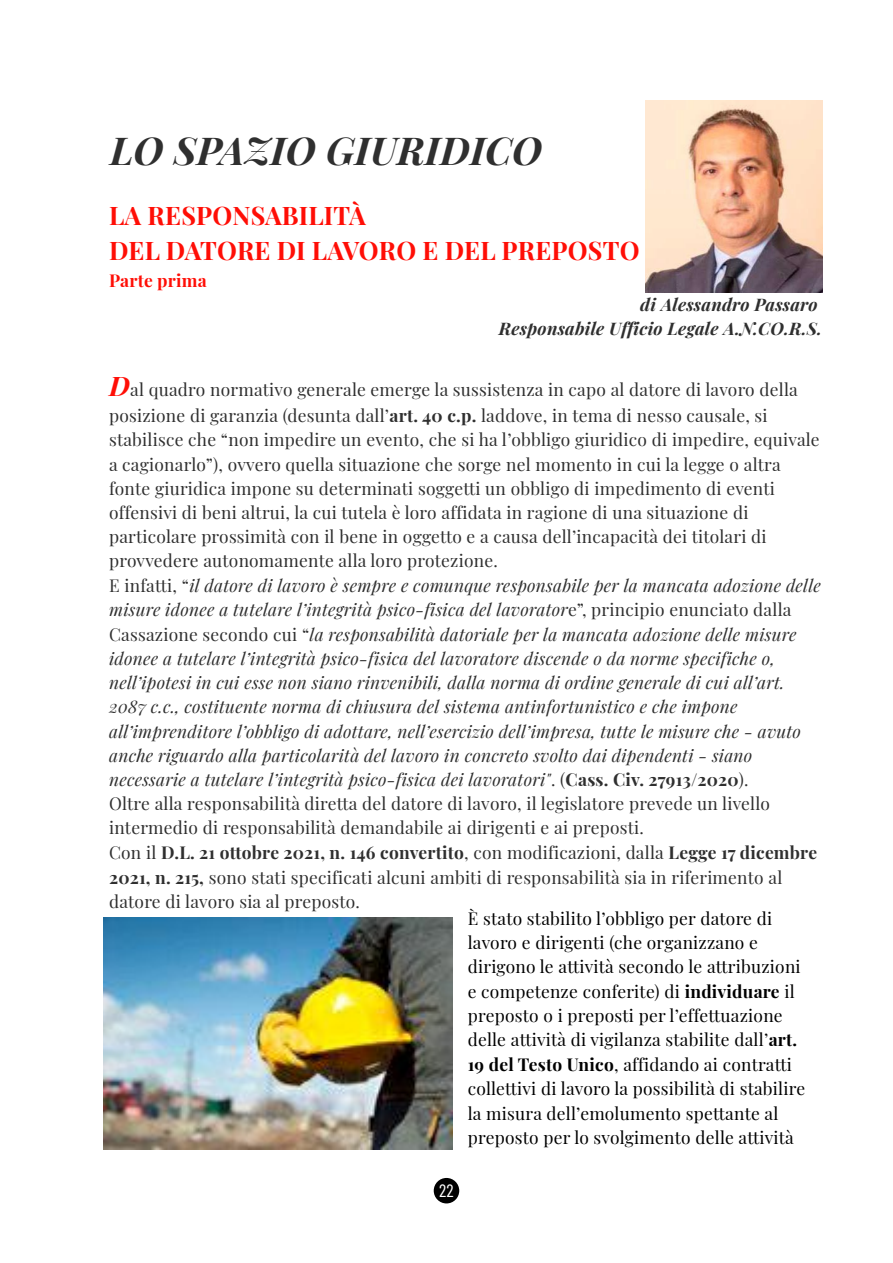
<style>
.page{position:relative;width:893px;height:1263px;background:#fff}
.page>*{position:absolute;margin:0;border:0;box-sizing:border-box;transform-origin:0 0}
.t1{font:italic 700 38.55px "Playfair Display";letter-spacing:.005em;color:#2f2f2f}
.t2{font:700 25.05px/34.7px "Playfair Display";letter-spacing:.01em;color:#ff0e06}
.t3{font:18px "Barlow Condensed";color:#fff}
.t4{font:17.4px/24.3px "Playfair Display";letter-spacing:.015em;color:#2f2f2f}
.t5{font:17.4px/24.3px "Playfair Display";letter-spacing:.015em;color:#000}
.t6{font:italic 700 17.4px/24.2px "Playfair Display";letter-spacing:.015em;color:#2f2f2f;text-align:right}
.t7{font:700 17.4px "Playfair Display";letter-spacing:.015em;color:#ff0e06}
.s1{font-weight:700;font-style:italic;font-size:27px;color:#ff0e06}
.s2{font-weight:700}
.s3{font-style:italic}
</style>
<div class="page">
<img style="left:645px;top:101px;width:178px;height:191px">
<img style="left:103px;top:917px;width:349px;height:232px">
<div style="left:434px;top:1178px;width:25px;height:25px;background:#000;border-radius:50%"></div>
<h1 class="t1" style="left:110px;top:121px;width:434px">LO SPAZIO GIURIDICO</h1>
<h2 class="t2" style="left:109px;top:196px;width:532px">LA RESPONSABILITÀ<br>DEL DATORE DI LAVORO E DEL PREPOSTO</h2>
<p class="t7" style="left:109px;top:266px;width:99px">Parte prima</p>
<p class="t6" style="left:499px;top:291px;width:325px">di Alessandro Passaro<br>Responsabile Ufficio Legale A.N.CO.R.S.</p>
<p class="t4" style="left:109px;top:375px;width:690px;line-height:26.1px"><span class="s1">D</span>al quadro normativo generale emerge la sussistenza in capo al datore di lavoro della posizione di garanzia (desunta dall’<span class="s2">art. 40 c.p.</span> laddove, in tema di nesso causale, si</p>
<p class="t4" style="left:109px;top:426px;width:713px">stabilisce che “non impedire un evento, che si ha l’obbligo giuridico di impedire, equivale a cagionarlo”), ovvero quella situazione che sorge nel momento in cui la legge o altra fonte giuridica impone su determinati soggetti un obbligo di impedimento di eventi offensivi di beni altrui, la cui tutela è loro affidata in ragione di una situazione di particolare prossimità con il bene in oggetto e a causa dell’incapacità dei titolari di provvedere autonomamente alla loro protezione.<br>E infatti, “<span class="s3">il datore di lavoro è sempre e comunque responsabile per la mancata adozione delle misure idonee a tutelare l’integrità psico-fisica del lavorator</span>e”, principio enunciato dalla Cassazione secondo cui “<span class="s3">la responsabilità datoriale per la mancata adozione delle misure idonee a tutelare l’integrità psico-fisica del lavoratore discende o da norme specifiche o, nell’ipotesi in cui esse non siano rinvenibili, dalla norma di ordine generale di cui all’art.<br>2087 c.c., costituente norma di chiusura del sistema antinfortunistico e che impone all’imprenditore l’obbligo di adottare, nell’esercizio dell’impresa, tutte le misure che - avuto anche riguardo alla particolarità del lavoro in concreto svolto dai dipendenti - siano necessarie a tutelare l’integrità psico-fisica dei lavoratori"</span>. (<span class="s2">Cass. Civ. 27913/2020</span>).<br>Oltre alla responsabilità diretta del datore di lavoro, il legislatore prevede un livello intermedio di responsabilità demandabile ai dirigenti e ai preposti.<br>Con il <span class="s2">D.L. 21 ottobre 2021, n. 146 convertito</span>, con modificazioni, dalla <span class="s2">Legge 17 dicembre 2021, n. 215,</span> sono stati specificati alcuni ambiti di responsabilità sia in riferimento al datore di lavoro sia al preposto.</p>
<p class="t5" style="left:468px;top:905px;width:339px">È stato stabilito l’obbligo per datore di lavoro e dirigenti (che organizzano e dirigono le attività secondo le attribuzioni e competenze conferite) di <span class="s2">individuare</span> il preposto o i preposti per l’effettuazione delle attività di vigilanza stabilite dall’<span class="s2">art.<br>19 del Testo Unico</span>, affidando ai contratti collettivi di lavoro la possibilità di stabilire la misura dell’emolumento spettante al preposto per lo svolgimento delle attività</p>
<p class="t3" style="left:439px;top:1178px;width:16px">22</p>
</div>
